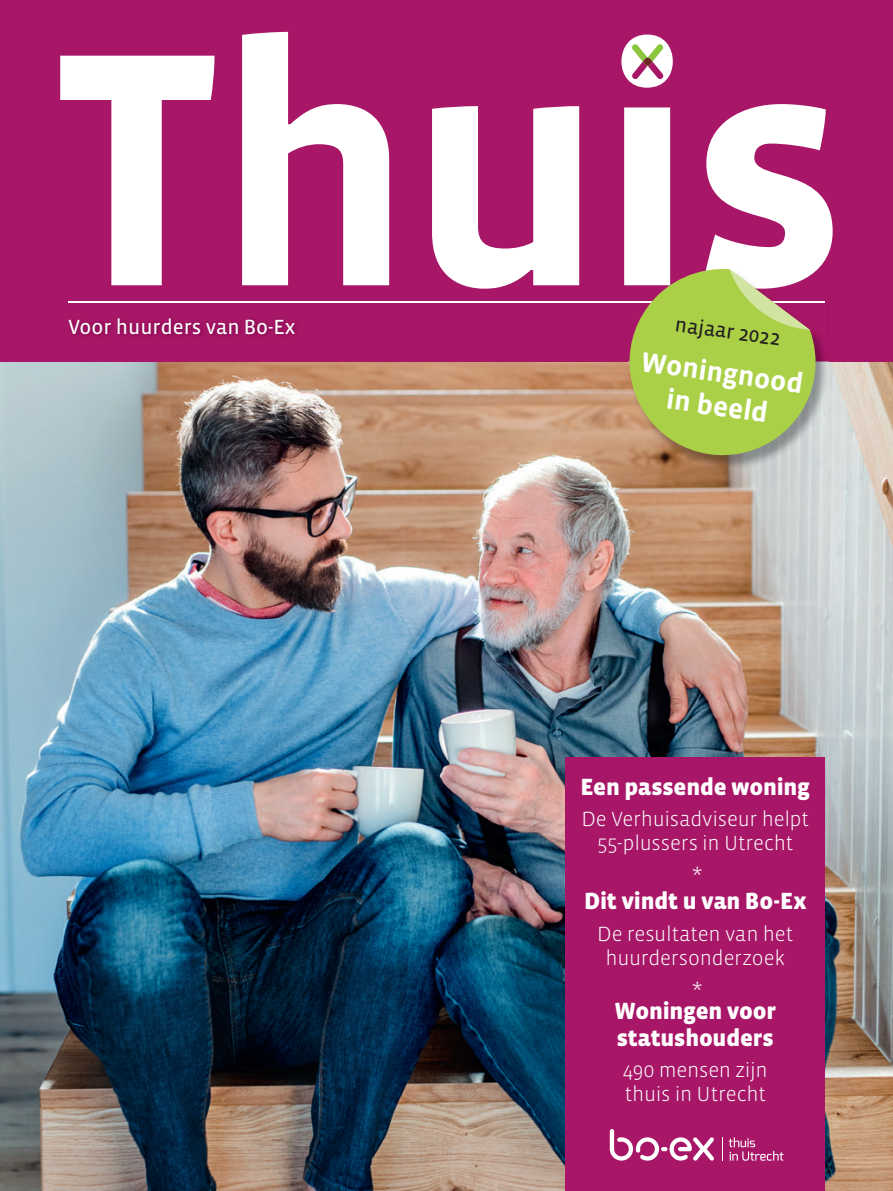
<style>
.page{position:relative;width:893px;height:1191px;background:#fff}
.page>*{position:absolute;margin:0;border:0;box-sizing:border-box;transform-origin:0 0}
.t1{font:700 340.5px "Vista Sans OT";letter-spacing:-.025em;color:#fff}
.t2{font:700 28.5px/33.8px "Vista Sans OT";color:#fff;text-align:center}
.t3{font:900 24px/27px "Vista Sans OT";letter-spacing:-.01em;color:#fff}
.t4{font:300 22.5px "Vista Sans OT";color:#fff}
.t5{font:300 21px/24px "Vista Sans OT";letter-spacing:-.01em;color:#fff;text-align:center}
.t6{font:21px "Vista Sans OT";color:#fff}
.t7{font:21px "Vista Sans OT";color:#231f20}
</style>
<div class="page">
<img style="left:0;top:361px;width:893px;height:830px">
<div style="left:566px;top:757px;width:259px;height:434px;background:#a81667"></div>
<div style="left:0;top:0;width:893px;height:361px;background:#a81667"></div>
<svg style="left:632px;top:44px;width:32px;height:22px"></svg>
<svg style="left:729px;top:1137px;width:54px;height:23px"></svg>
<svg style="left:722px;top:1137px;width:1px;height:23px"></svg>
<svg style="left:610px;top:1129px;width:104px;height:31px"></svg>
<hr style="left:68px;top:301px;width:757px;height:2px;background:#fff">
<img style="left:629px;top:341px;width:200px;height:129px">
<svg style="left:617px;top:269px;width:203px;height:198px;background:#b0b461"></svg>
<h1 class="t1" style="left:52px;top:-4px;width:796px">Thuis</h1>
<p class="t6" style="left:68px;top:316px;width:229px">Voor huurders van Bo-Ex</p>
<p class="t7" style="left:677px;top:313px;width:108px;rotate:8deg">najaar 2022</p>
<h2 class="t2" style="left:643px;top:345px;width:165px;rotate:8deg">Woningnood in beeld</h2>
<p class="t3" style="left:580px;top:773px;width:231px">Een passende woning</p>
<p class="t5" style="left:581px;top:807px;width:229px">De Verhuisadviseur helpt<br>55-plussers in Utrecht</p>
<p class="t4" style="left:693px;top:863px;width:11px">*</p>
<p class="t3" style="left:584px;top:888px;width:224px">Dit vindt u van Bo-Ex</p>
<p class="t5" style="left:597px;top:922px;width:198px">De resultaten van het huurdersonderzoek</p>
<p class="t4" style="left:693px;top:978px;width:11px">*</p>
<p class="t3" style="left:614px;top:997px;width:163px">Woningen voor statushouders</p>
<p class="t5" style="left:623px;top:1058px;width:146px;text-align:left">490 mensen zijn thuis in Utrecht</p>
</div>
